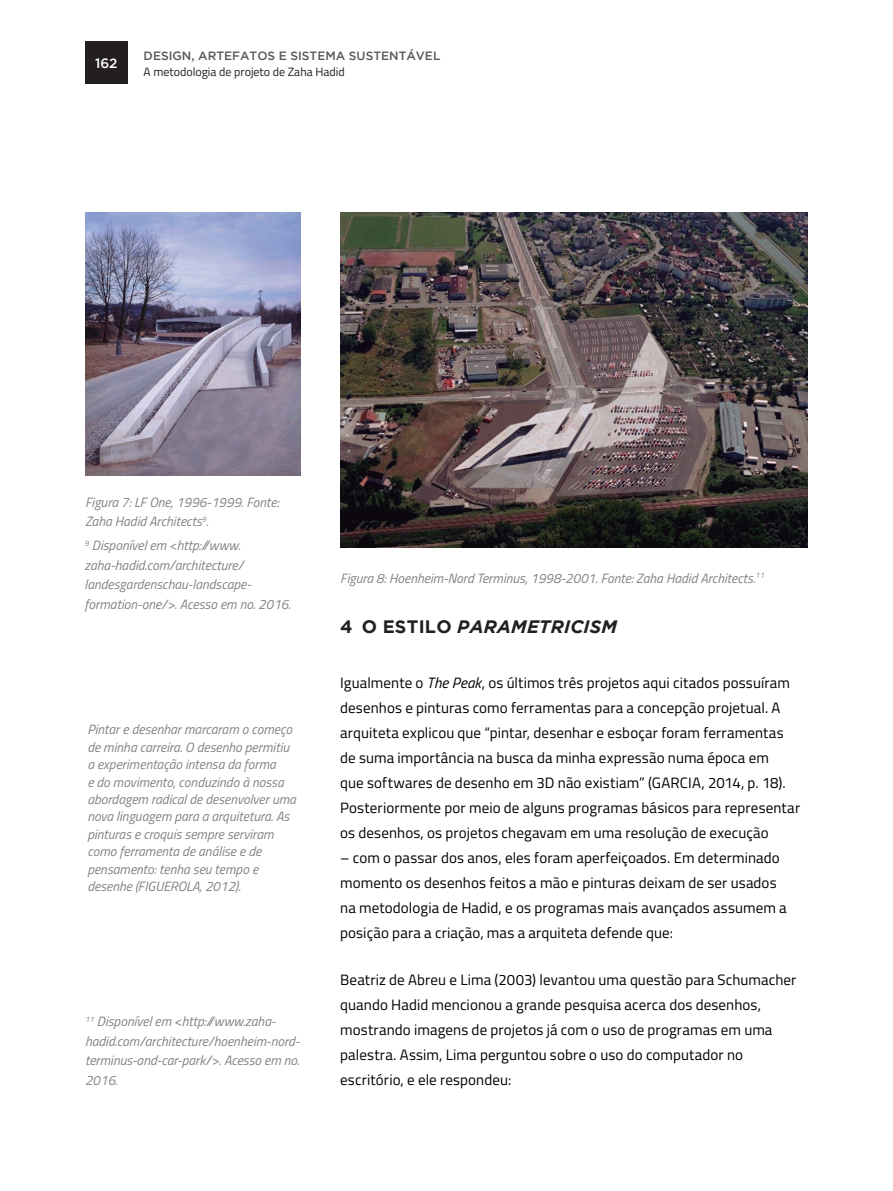
<style>
.page{position:relative;width:893px;height:1191px;background:#fff}
.page>*{position:absolute;margin:0;border:0;box-sizing:border-box;transform-origin:0 0}
.peso1{font:italic 700 18px "Gotham";letter-spacing:.015em;color:#231f20}
.txt{font:15px/25px "Titillium Web";letter-spacing:.005em;color:#000}
.fig{font:italic 13.5px/17.4px "Titillium Web";color:#808285}
.boxLateral{font:italic 13.5px/19.5px "Titillium Web";color:#808285}
.t1{font:500 13.5px "Gotham";color:#fff}
.t2{font:500 12px "Gotham";color:#57585a}
.t3{font:12px "Titillium Web";color:#231f20}
.s1{font-style:normal}
.s2{font-style:italic}
</style>
<div class="page">
<div style="left:85px;top:42px;width:43px;height:42px;background:#231f20"></div>
<img style="left:340px;top:213px;width:468px;height:334px">
<img style="left:85px;top:213px;width:216px;height:263px">
<p class="t1" style="left:95px;top:55px;width:24px">162</p>
<p class="t2" style="left:144px;top:49px;width:298px">DESIGN, ARTEFATOS E SISTEMA SUSTENTÁVEL</p>
<p class="t3" style="left:144px;top:63px;width:203px">A metodologia de projeto de Zaha Hadid</p>
<p class="boxLateral" style="left:85px;top:491px;width:195px">Figura 7: LF One, 1996-1999. Fonte:<br>Zaha Hadid Architects<sup>9</sup>.</p>
<p class="fig" style="left:84px;top:535px;width:208px;line-height:19.5px"><sup>9</sup> Disponível em &lt;http://www. zaha-hadid.com/architecture/ landesgardenschau-landscape&shy;formation-one/&gt;. Acesso em no. 2016.</p>
<p class="fig" style="left:87px;top:720px;width:210px">Pintar e desenhar marcaram o começo de minha carreira. O desenho permitiu a experimentação intensa da forma<br>e do movimento, conduzindo à nossa abordagem radical de desenvolver uma nova linguagem para a arquitetura. As pinturas e croquis sempre serviram como ferramenta de análise e de pensamento: tenha seu tempo e desenhe (FIGUEROLA, 2012).</p>
<p class="fig" style="left:85px;top:1011px;width:216px;line-height:19.5px"><sup>11</sup> Disponível em &lt;http://www.zaha&shy;hadid.com/architecture/hoenheim-nord&shy;terminus-and-car-park/&gt;. Acesso em no.<br>2016.</p>
<p class="fig" style="left:340px;top:569px;width:425px">Figura 8: Hoenheim-Nord Terminus, 1998-2001. Fonte: Zaha Hadid Architects.<sup>11</sup></p>
<p class="peso1" style="left:340px;top:616px;width:279px"><span class="s1">4 O ESTILO</span> PARAMETRICISM</p>
<p class="txt" style="left:340px;top:669px;width:461px">Igualmente o <span class="s2">The Peak</span>, os últimos três projetos aqui citados possuíram desenhos e pinturas como ferramentas para a concepção projetual. A arquiteta explicou que “pintar, desenhar e esboçar foram ferramentas de suma importância na busca da minha expressão numa época em<br>que softwares de desenho em 3D não existiam” (GARCIA, 2014, p. 18).<br>Posteriormente por meio de alguns programas básicos para representar os desenhos, os projetos chegavam em uma resolução de execução</p>
<p class="txt" style="left:340px;top:844px;width:448px">– com o passar dos anos, eles foram aperfeiçoados. Em determinado momento os desenhos feitos a mão e pinturas deixam de ser usados na metodologia de Hadid, e os programas mais avançados assumem a posição para a criação, mas a arquiteta defende que:</p>
<p class="txt" style="left:340px;top:966px;width:458px">Beatriz de Abreu e Lima (2003) levantou uma questão para Schumacher quando Hadid mencionou a grande pesquisa acerca dos desenhos, mostrando imagens de projetos já com o uso de programas em uma palestra. Assim, Lima perguntou sobre o uso do computador no escritório, e ele respondeu:</p>
</div>
